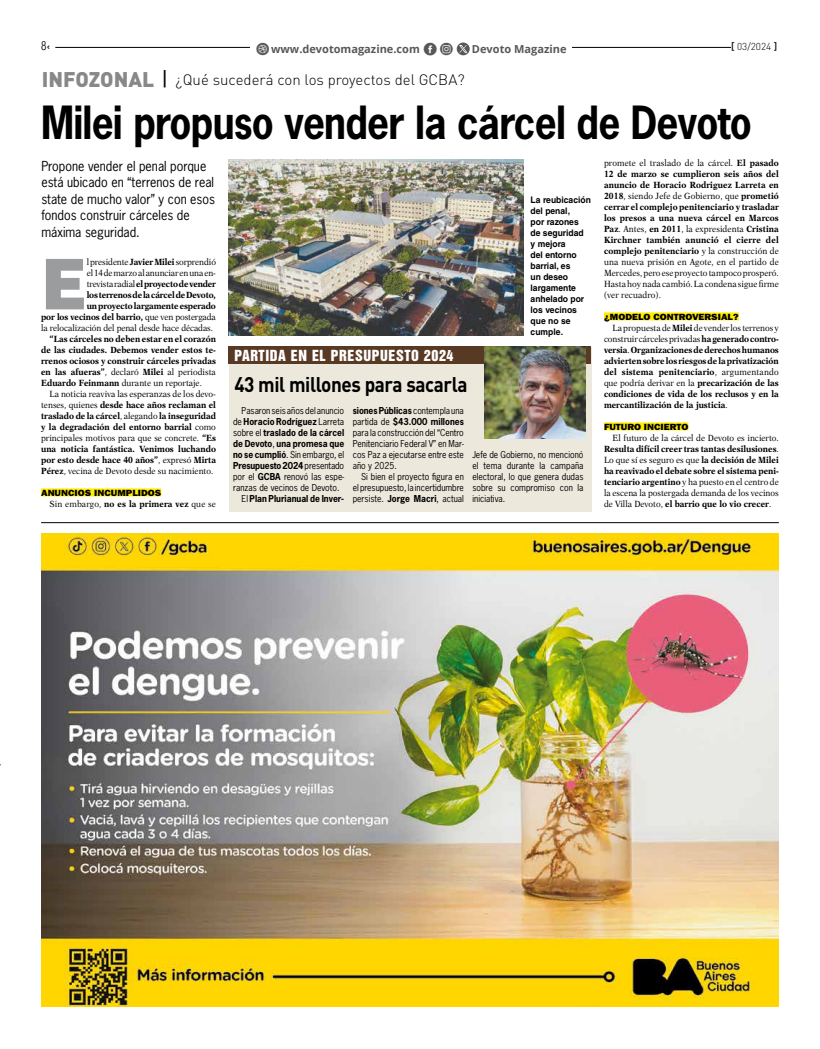
<style>
.page{position:relative;width:820px;height:1049px;background:#fff}
.page>*{position:absolute;margin:0;border:0;box-sizing:border-box;transform-origin:0 0}
.t1{font:900 70.1px "Helvetica LT Std";color:#9a9c9d;scale:.9 1}
.t2{font:700 43px "News Gothic";letter-spacing:-.02em;color:#000;scale:.9 1}
.t3{font:700 21px "DIN";letter-spacing:-.02em;color:#000;scale:.9 1}
.t4{font:300 15px "DIN";color:#000}
.t5{font:14px "Helvetica Inserat";letter-spacing:.04em;color:#fff}
.t6{font:13px/16.5px "News Gothic";color:#000;scale:.95 1}
.t7{font:300 condensed 12px "Helvetica LT Std";color:#000}
.t8{font:700 11px "Open Sans";color:#58585a}
.t9{font:300 10px "DIN";color:#000}
.t10{font:700 9px/11px "New Aster";color:#000;text-align:justify;scale:.9 1}
.t11{font:9px/11px "News Gothic";color:#000;text-align:justify;scale:.95 1}
.t12{font:700 9px/11px "Helvetica LT Std";color:#000;scale:.95 1}
.t13{font:700 9px "News Gothic";color:#000;scale:.95 1}
.t14{font:9px "New Aster";letter-spacing:-.01em;color:#000;scale:.9 1}
.t15{font:700 9px "New Aster";letter-spacing:-.02em;color:#000;scale:.9 1}
.t16{font:800 9px "Franklin Gothic";color:#000;scale:1.1 1}
.t17{font:9px "New Aster";letter-spacing:.01em;color:#000;scale:.9 1}
.s1{font-weight:700;font-stretch:normal;font-size:10px}
.s2{font-family:"Social Circles";font-weight:400;font-size:23px}
.s3{font-weight:500}
.s4{font-weight:900;font-size:21px;color:#87888a}
.s5{font-family:"Helvetica LT Std";font-weight:400;font-size:23px}
.s6{font-weight:400}
.s7{font-weight:700}
</style>
<div class="page">
<hr style="left:55px;top:47px;width:722px;height:1px;background:#000">
<div style="left:730px;top:42px;width:47px;height:12px;background:#fff"></div>
<div style="left:250px;top:40px;width:321px;height:20px;background:#fff"></div>
<svg style="left:456px;top:43px;width:13px;height:12px"></svg>
<svg style="left:458px;top:45px;width:11px;height:10px"></svg>
<img style="left:41px;top:533px;width:737px;height:473px">
<hr style="left:41px;top:522px;width:737px;height:1px;background:#000">
<img style="left:229px;top:159px;width:294px;height:176px">
<div style="left:41px;top:488px;width:120px;height:8px;background:#ffed00"></div>
<div style="left:229px;top:347px;width:362px;height:164px;background:#ede8dc"></div>
<div style="left:229px;top:346px;width:362px;height:18px;background:#583924"></div>
<img style="left:484px;top:347px;width:101px;height:92px">
<div style="left:603px;top:312px;width:135px;height:8px;background:#ffed00"></div>
<div style="left:603px;top:422px;width:85px;height:8px;background:#ffed00"></div>
<h3 class="t7" style="left:41px;top:39px;width:10px">8<span class="s1">‹</span></h3>
<p class="t8" style="left:255px;top:41px;width:201px"><span class="s2">a</span>www.devotomagazine.com <span class="s2">f$</span></p>
<p class="t9" style="left:730px;top:41px;width:48px"><span class="s3">[</span> 03/2024 <span class="s3">]</span></p>
<p class="t8" style="left:472px;top:41px;width:96px">Devoto Magazine</p>
<h3 class="t4" style="left:42px;top:70px;width:424px"><span class="s4">INFOZONAL</span> <span class="s5">|</span> ¿Qué sucederá con los proyectos del GCBA?</h3>
<h2 class="t2" style="left:41px;top:95px;width:791px">Milei propuso vender la cárcel de Devoto</h2>
<h3 class="t6" style="left:41px;top:157px;width:184px">Propone vender el penal porque está ubicado en “terrenos de real state de mucho valor” y con esos fondos construir cárceles de máxima seguridad.</h3>
<p class="t10" style="left:603px;top:158px;width:196px"><span class="s6">promete el traslado de la cárcel.</span> El pasado 12 de marzo se cumplieron seis años del anuncio de Horacio Rodriguez Larreta en 2018<span class="s6">, siendo Jefe de Gobierno, que</span> prometió cerrar el complejo penitenciario y trasladar los presos a una nueva cárcel en Marcos Paz<span class="s6">. Antes,</span> en 2011<span class="s6">, la expresidenta</span> Cristina Kirchner también anunció el cierre del complejo penitenciario <span class="s6">y la construcción de una nueva prisión en Agote, en el partido de Mercedes, pero ese proyecto tampoco prosperó.<br>Hasta hoy nada cambió. La condena sigue firme (ver recuadro).</span></p>
<p class="t16" style="left:603px;top:312px;width:124px">¿MODELO CONTROVERSIAL?</p>
<p class="t10" style="left:603px;top:323px;width:196px;text-indent:9px"><span class="s6">La propuesta de</span> Milei <span class="s6">de vender los terrenos y construir cárceles privadas</span> ha generado contro&shy;versia<span class="s6">.</span> Organizaciones de derechos humanos advierten sobre los riesgos de la privatización del sistema penitenciario<span class="s6">, argumentando que podría derivar en la</span> precarización de las condiciones de vida de los reclusos y en la mercantilización de la justicia<span class="s6">.</span></p>
<p class="t16" style="left:603px;top:422px;width:78px">FUTURO INCIERTO</p>
<p class="t10" style="left:603px;top:433px;width:196px;text-indent:9px"><span class="s6">El futuro de la cárcel de Devoto es incierto.<br></span>Resulta difícil creer tras tantas desilusiones<span class="s6">.<br>Lo que sí es seguro es que</span> la decisión de Milei ha reavivado el debate sobre el sistema peni&shy;tenciario argentino <span class="s6">y ha puesto en el centro de la escena la postergada demanda de los vecinos de Villa Devoto,</span> el barrio que lo vio crecer<span class="s6">.</span></p>
<p class="t12" style="left:530px;top:195px;width:65px">La reubicación del penal,<br>por razones de seguridad<br>y mejora<br>del entorno barrial, es<br>un deseo largamente anhelado por los vecinos que no se cumple.</p>
<h1 class="t1" style="left:41px;top:238px;width:52px">E</h1>
<p class="t14" style="left:87px;top:257px;width:145px">l presidente <span class="s7">Javier Milei</span> sorprendió</p>
<p class="t14" style="left:87px;top:268px;width:145px">el 14 de marzo al anunciar en una en-</p>
<p class="t15" style="left:87px;top:279px;width:145px"><span class="s6">trevista radial</span> el proyecto de vender</p>
<p class="t15" style="left:87px;top:290px;width:145px">los terrenos de la cárcel de Devoto,</p>
<p class="t10" style="left:87px;top:301px;width:145px">un proyecto largamente esperado</p>
<p class="t10" style="left:41px;top:312px;width:196px">por los vecinos del barrio, <span class="s6">que ven postergada</span></p>
<p class="t14" style="left:41px;top:323px;width:192px">la relocalización del penal desde hace décadas.</p>
<p class="t10" style="left:41px;top:334px;width:196px;text-indent:9px">“Las cárceles no deben estar en el corazón de las ciudades. Debemos vender estos te&shy;rrenos ociosos y construir cárceles privadas en las afueras”<span class="s6">, declaró</span> Milei <span class="s6">al periodista </span>Eduardo Feinmann <span class="s6">durante un reportaje.</span></p>
<p class="t10" style="left:41px;top:389px;width:196px;text-indent:9px"><span class="s6">La noticia reaviva las esperanzas de los devo&shy;tenses, quienes</span> desde hace años reclaman el traslado de la cárcel<span class="s6">, alegando</span> la inseguridad y la degradación del entorno barrial <span class="s6">como principales motivos para que se concrete.</span> “Es una noticia fantástica. Venimos luchando por esto desde hace 40 años”<span class="s6">, expresó</span> Mirta Pérez<span class="s6">, vecina de Devoto desde su nacimiento.</span></p>
<p class="t16" style="left:41px;top:488px;width:111px">ANUNCIOS INCUMPLIDOS</p>
<p class="t17" style="left:50px;top:499px;width:186px">Sin embargo, <span class="s7">no es la primera vez</span> que se</p>
<h3 class="t5" style="left:234px;top:347px;width:221px">PARTIDA EN EL PRESUPUESTO 2024</h3>
<h3 class="t3" style="left:234px;top:371px;width:260px">43 mil millones para sacarla</h3>
<p class="t11" style="left:241px;top:405px;width:109px">Pasaron seis años del anuncio</p>
<p class="t13" style="left:233px;top:415px;width:118px"><span class="s6">de</span> Horacio Rodríguez <span class="s6">Larreta</span></p>
<p class="t13" style="left:233px;top:426px;width:118px"><span class="s6">sobre el</span> traslado de la cárcel</p>
<p class="t13" style="left:233px;top:437px;width:118px">de Devoto<span class="s6">,</span> una promesa que</p>
<p class="t11" style="left:233px;top:449px;width:118px"><span class="s7">no se cumplió</span>. Sin embargo, el</p>
<p class="t13" style="left:233px;top:459px;width:118px">Presupuesto 2024 <span class="s6">presentado</span></p>
<p class="t11" style="left:233px;top:471px;width:118px">por el <span class="s7">GCBA</span> renovó las espe-</p>
<p class="t11" style="left:233px;top:482px;width:113px">ranzas de vecinos de Devoto.</p>
<p class="t13" style="left:241px;top:492px;width:109px"><span class="s6">El</span> Plan Plurianual de Inver-</p>
<p class="t11" style="left:352px;top:405px;width:118px"><span class="s7">siones Públicas</span> contempla una partida de <span class="s7">$43.000 millones </span>para la construcción del “Centro Penitenciario Federal V” en Mar&shy;cos Paz a ejecutarse entre este año y 2025.</p>
<p class="t11" style="left:352px;top:471px;width:118px;text-indent:9px">Si bien el proyecto figura en el presupuesto, la incertidumbre persiste. <span class="s7">Jorge Macri</span>, actual</p>
<p class="t11" style="left:472px;top:449px;width:118px">Jefe de Gobierno, no mencionó el tema durante la campaña electoral, lo que genera dudas sobre su compromiso con la iniciativa.</p>
</div>
